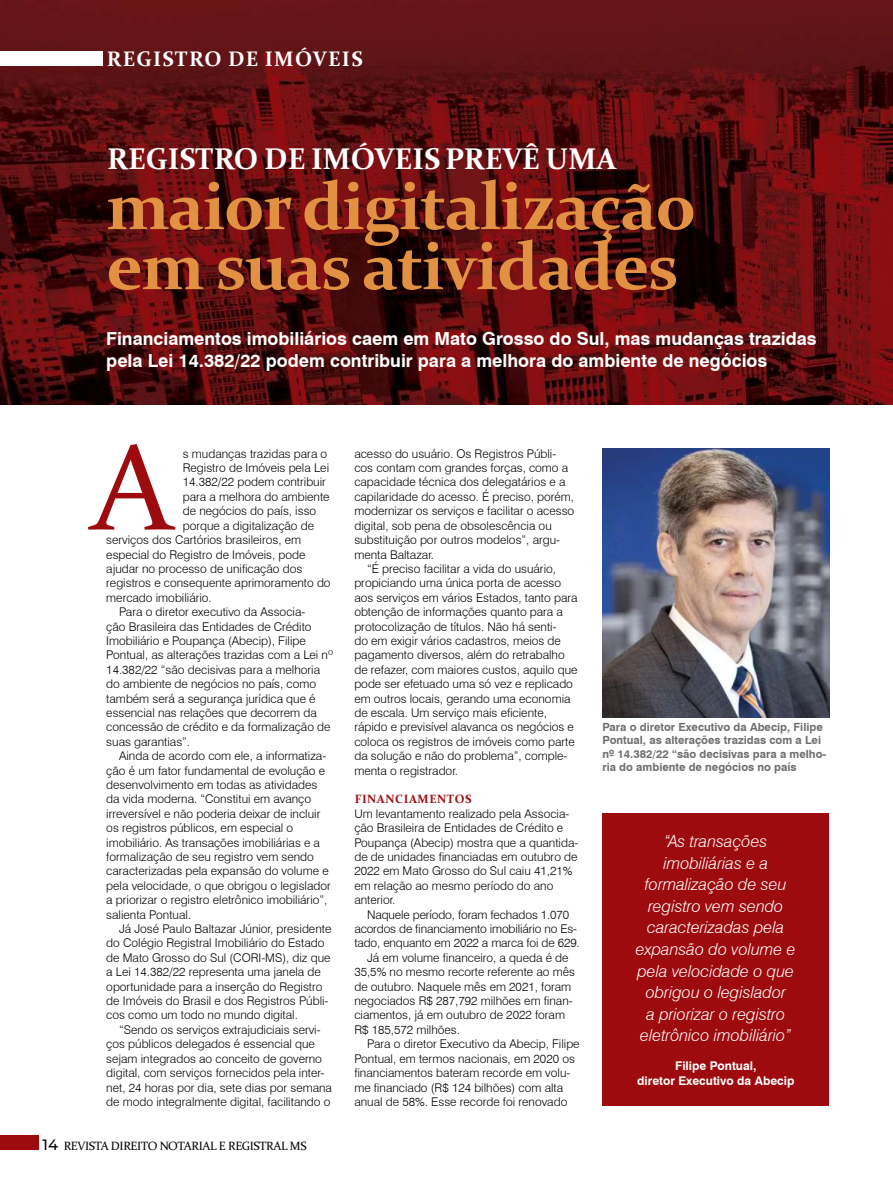
<style>
.page{position:relative;width:893px;height:1191px;background:#fff}
.page>*{position:absolute;margin:0;border:0;box-sizing:border-box;transform-origin:0 0}
.t1{font:123px "Constantia";color:#9e0b0f}
.t2{font:700 67.5px/60px "Constantia";letter-spacing:-.02em;color:#e29041}
.t3{font:700 30px "Constantia";color:#fff}
.t4{font:700 21px "Constantia";letter-spacing:.06em;color:#fff}
.t5{font:700 18px/21.6px "Swiss 721 BT";color:#fff}
.t6{font:italic 300 16.5px/21.6px "Swiss 721 BT";color:#fff;text-align:center}
.t7{font:300 12px/14.4px "Swiss 721 BT";color:#000}
.t8{font:700 12px/14.4px "Swiss 721 BT";color:#fff;text-align:center}
.t9{font:12px "Constantia";letter-spacing:-.03em;color:#000}
.t10{font:700 12px "Constantia";letter-spacing:.05em;color:#9e0b0f}
.t11{font:700 11.25px/13.5px "Swiss 721 BT";color:#6d6e71}
.s1{font-family:"Montserrat";font-weight:500;font-size:15px}
</style>
<div class="page">
<img style="left:0;top:0;width:893px;height:404px">
<div style="left:0;top:51px;width:102px;height:15px;background:#fff"></div>
<div style="left:0;top:1135px;width:38px;height:15px;background:#9e0b0f"></div>
<div style="left:602px;top:813px;width:227px;height:293px;background:#9e0b0f"></div>
<img style="left:602px;top:448px;width:227px;height:270px">
<h3 class="t4" style="left:107px;top:44px;width:257px">REGISTRO DE IMÓVEIS</h3>
<h3 class="t3" style="left:107px;top:138px;width:511px">REGISTRO DE IMÓVEIS PREVÊ UMA</h3>
<h2 class="t2" style="left:106px;top:173px;width:591px">maior digitalização em suas atividades</h2>
<h3 class="t5" style="left:106px;top:328px;width:712px">Financiamentos imobiliários caem em Mato Grosso do Sul, mas mudanças trazidas pela Lei 14.382/22 podem contribuir para a melhora do ambiente de negócios</h3>
<h1 class="t1" style="left:91px;top:404px;width:84px">A</h1>
<p class="t7" style="left:183px;top:446px;width:146px">s mudanças trazidas para o</p>
<p class="t7" style="left:183px;top:460px;width:148px">Registro de Imóveis pela Lei</p>
<p class="t7" style="left:183px;top:475px;width:145px">14.382/22 podem contribuir</p>
<p class="t7" style="left:183px;top:489px;width:148px">para a melhora do ambiente</p>
<p class="t7" style="left:183px;top:504px;width:135px">de negócios do país, isso</p>
<p class="t7" style="left:183px;top:518px;width:133px">porque a digitalização de</p>
<p class="t7" style="left:106px;top:532px;width:196px">serviços dos Cartórios brasileiros, em</p>
<p class="t7" style="left:106px;top:547px;width:201px">especial do Registro de Imóveis, pode</p>
<p class="t7" style="left:106px;top:561px;width:198px">ajudar no processo de unificação dos</p>
<p class="t7" style="left:106px;top:576px;width:226px">registros e consequente aprimoramento do</p>
<p class="t7" style="left:106px;top:590px;width:107px">mercado imobiliário.</p>
<p class="t7" style="left:119px;top:604px;width:188px">Para o diretor executivo da Associa-</p>
<p class="t7" style="left:106px;top:619px;width:207px">ção Brasileira das Entidades de Crédito</p>
<p class="t7" style="left:106px;top:633px;width:201px">Imobiliário e Poupança (Abecip), Filipe</p>
<p class="t7" style="left:106px;top:648px;width:228px">Pontual, as alterações trazidas com a Lei nº</p>
<p class="t7" style="left:106px;top:662px;width:215px">14.382/22 “são decisivas para a melhoria</p>
<p class="t7" style="left:106px;top:676px;width:211px">do ambiente de negócios no país, como</p>
<p class="t7" style="left:106px;top:691px;width:211px">também será a segurança jurídica que é</p>
<p class="t7" style="left:106px;top:705px;width:212px">essencial nas relações que decorrem da</p>
<p class="t7" style="left:106px;top:720px;width:226px">concessão de crédito e da formalização de</p>
<p class="t7" style="left:106px;top:734px;width:85px">suas garantias”.</p>
<p class="t7" style="left:119px;top:748px;width:209px">Ainda de acordo com ele, a informatiza-</p>
<p class="t7" style="left:106px;top:763px;width:220px">ção é um fator fundamental de evolução e</p>
<p class="t7" style="left:106px;top:777px;width:213px">desenvolvimento em todas as atividades</p>
<p class="t7" style="left:106px;top:792px;width:206px">da vida moderna. “Constitui em avanço</p>
<p class="t7" style="left:106px;top:806px;width:216px">irreversível e não poderia deixar de incluir</p>
<p class="t7" style="left:106px;top:820px;width:188px">os registros públicos, em especial o</p>
<p class="t7" style="left:106px;top:835px;width:215px">imobiliário. As transações imobiliárias e a</p>
<p class="t7" style="left:106px;top:849px;width:209px">formalização de seu registro vem sendo</p>
<p class="t7" style="left:106px;top:864px;width:224px">caracterizadas pela expansão do volume e</p>
<p class="t7" style="left:106px;top:878px;width:226px">pela velocidade, o que obrigou o legislador</p>
<p class="t7" style="left:106px;top:892px;width:223px">a priorizar o registro eletrônico imobiliário”,</p>
<p class="t7" style="left:106px;top:907px;width:86px">salienta Pontual.</p>
<p class="t7" style="left:119px;top:921px;width:214px">Já José Paulo Baltazar Júnior, presidente</p>
<p class="t7" style="left:106px;top:936px;width:220px">do Colégio Registral Imobiliário do Estado</p>
<p class="t7" style="left:106px;top:950px;width:226px">de Mato Grosso do Sul (CORI-MS), diz que</p>
<p class="t7" style="left:106px;top:964px;width:216px">a Lei 14.382/22 representa uma janela de</p>
<p class="t7" style="left:106px;top:979px;width:218px">oportunidade para a inserção do Registro</p>
<p class="t7" style="left:106px;top:993px;width:224px">de Imóveis do Brasil e dos Registros Públi-</p>
<p class="t7" style="left:106px;top:1008px;width:193px">cos como um todo no mundo digital.</p>
<p class="t7" style="left:119px;top:1022px;width:203px">“Sendo os serviços extrajudiciais servi-</p>
<p class="t7" style="left:106px;top:1036px;width:210px">ços públicos delegados é essencial que</p>
<p class="t7" style="left:106px;top:1051px;width:217px">sejam integrados ao conceito de governo</p>
<p class="t7" style="left:106px;top:1065px;width:220px">digital, com serviços fornecidos pela inter-</p>
<p class="t7" style="left:106px;top:1080px;width:227px">net, 24 horas por dia, sete dias por semana</p>
<p class="t7" style="left:106px;top:1094px;width:226px">de modo integralmente digital, facilitando o</p>
<p class="t9" style="left:43px;top:1138px;width:266px"><span class="s1">14</span> REVISTA DIREITO NOTARIAL E REGISTRAL MS</p>
<p class="t7" style="left:354px;top:446px;width:203px">acesso do usuário. Os Registros Públi-</p>
<p class="t7" style="left:354px;top:460px;width:215px">cos contam com grandes forças, como a</p>
<p class="t7" style="left:354px;top:475px;width:213px">capacidade técnica dos delegatários e a</p>
<p class="t7" style="left:354px;top:489px;width:221px">capilaridade do acesso. É preciso, porém,</p>
<p class="t7" style="left:354px;top:504px;width:221px">modernizar os serviços e facilitar o acesso</p>
<p class="t7" style="left:354px;top:518px;width:199px">digital, sob pena de obsolescência ou</p>
<p class="t7" style="left:354px;top:532px;width:207px">substituição por outros modelos”, argu-</p>
<p class="t7" style="left:354px;top:547px;width:81px">menta Baltazar.</p>
<p class="t7" style="left:367px;top:561px;width:190px">“É preciso facilitar a vida do usuário,</p>
<p class="t7" style="left:354px;top:576px;width:208px">propiciando uma única porta de acesso</p>
<p class="t7" style="left:354px;top:590px;width:225px">aos serviços em vários Estados, tanto para</p>
<p class="t7" style="left:354px;top:604px;width:210px">obtenção de informações quanto para a</p>
<p class="t7" style="left:354px;top:619px;width:204px">protocolização de títulos. Não há senti-</p>
<p class="t7" style="left:354px;top:633px;width:208px">do em exigir vários cadastros, meios de</p>
<p class="t7" style="left:354px;top:648px;width:212px">pagamento diversos, além do retrabalho</p>
<p class="t7" style="left:354px;top:662px;width:225px">de refazer, com maiores custos, aquilo que</p>
<p class="t7" style="left:354px;top:676px;width:220px">pode ser efetuado uma só vez e replicado</p>
<p class="t7" style="left:354px;top:691px;width:218px">em outros locais, gerando uma economia</p>
<p class="t7" style="left:354px;top:705px;width:194px">de escala. Um serviço mais eficiente,</p>
<p class="t7" style="left:354px;top:720px;width:221px">rápido e previsível alavanca os negócios e</p>
<p class="t7" style="left:354px;top:734px;width:222px">coloca os registros de imóveis como parte</p>
<p class="t7" style="left:354px;top:748px;width:215px">da solução e não do problema”, comple-</p>
<p class="t7" style="left:354px;top:763px;width:105px">menta o registrador.</p>
<p class="t10" style="left:355px;top:791px;width:118px">FINANCIAMENTOS</p>
<p class="t7" style="left:354px;top:806px;width:226px">Um levantamento realizado pela Associa&shy;ção Brasileira de Entidades de Crédito e Poupança (Abecip) mostra que a quantida&shy;de de unidades financiadas em outubro de 2022 em Mato Grosso do Sul caiu 41,21% em relação ao mesmo período do ano anterior.</p>
<p class="t7" style="left:367px;top:907px;width:203px">Naquele período, foram fechados 1.070</p>
<p class="t7" style="left:354px;top:921px;width:224px">acordos de financiamento imobiliário no Es-</p>
<p class="t7" style="left:354px;top:936px;width:227px">tado, enquanto em 2022 a marca foi de 629.</p>
<p class="t7" style="left:367px;top:950px;width:203px">Já em volume financeiro, a queda é de</p>
<p class="t7" style="left:354px;top:964px;width:222px">35,5% no mesmo recorte referente ao mês</p>
<p class="t7" style="left:354px;top:979px;width:218px">de outubro. Naquele mês em 2021, foram</p>
<p class="t7" style="left:354px;top:993px;width:220px">negociados R$ 287,792 milhões em finan-</p>
<p class="t7" style="left:354px;top:1008px;width:212px">ciamentos, já em outubro de 2022 foram</p>
<p class="t7" style="left:354px;top:1022px;width:107px">R$ 185,572 milhões.</p>
<p class="t7" style="left:367px;top:1036px;width:214px">Para o diretor Executivo da Abecip, Filipe</p>
<p class="t7" style="left:354px;top:1051px;width:222px">Pontual, em termos nacionais, em 2020 os</p>
<p class="t7" style="left:354px;top:1065px;width:218px">financiamentos bateram recorde em volu-</p>
<p class="t7" style="left:354px;top:1080px;width:210px">me financiado (R$ 124 bilhões) com alta</p>
<p class="t7" style="left:354px;top:1094px;width:215px">anual de 58%. Esse recorde foi renovado</p>
<p class="t11" style="left:602px;top:720px;width:225px">Para o diretor Executivo da Abecip, Filipe Pontual, as alterações trazidas com a Lei nº 14.382/22 “são decisivas para a melho&shy;ria do ambiente de negócios no país</p>
<h3 class="t6" style="left:636px;top:830px;width:161px">“As transações imobiliárias e a formalização de seu registro vem sendo caracterizadas pela expansão do volume e pela velocidade o que obrigou o legislador<br>a priorizar o registro eletrônico imobiliário”</h3>
<p class="t8" style="left:637px;top:1058px;width:159px">Filipe Pontual,<br>diretor Executivo da Abecip</p>
</div>
